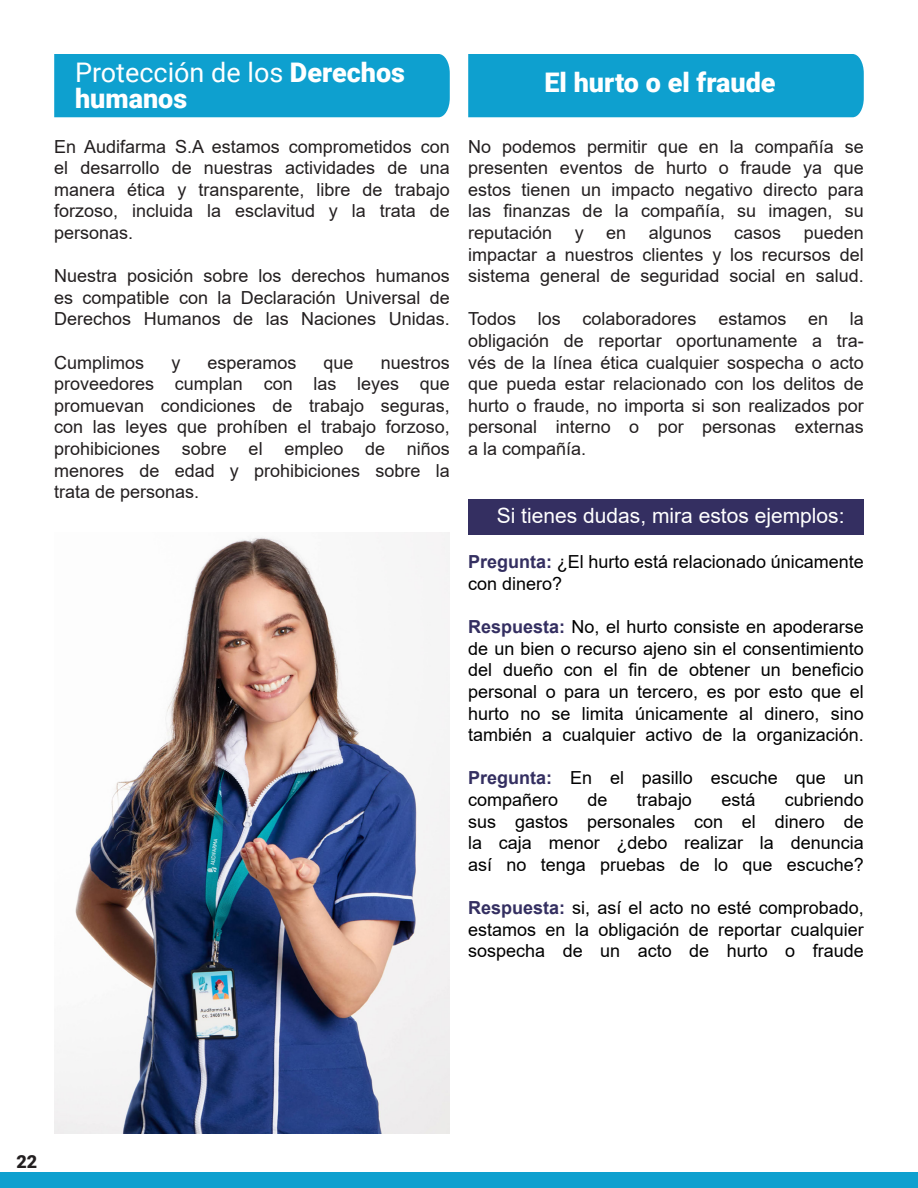
<style>
.page{position:relative;width:918px;height:1188px;background:#fff}
.page>*{position:absolute;margin:0;border:0;box-sizing:border-box;transform-origin:0 0}
.t1{font:27px "Roboto";color:#fff}
.t2{font:900 27px "Roboto";color:#fff}
.t3{font:21px "Arial";color:#fff}
.t4{font:18px/21.6px "Arial";color:#231f20}
.t5{font:18px/21.6px "Arial";color:#000001}
.t6{font:900 18px "Roboto";color:#231f20}
.s1{font-weight:900}
.s2{font-weight:700;color:#342f61}
</style>
<div class="page">
<div style="left:54px;top:54px;width:396px;height:63px;background:#0ea0cf"></div>
<div style="left:468px;top:54px;width:396px;height:63px;background:#0ea0cf"></div>
<div style="left:468px;top:499px;width:396px;height:36px;background:#342f61"></div>
<img style="left:54px;top:532px;width:396px;height:602px">
<div style="left:0;top:1172px;width:918px;height:16px;background:#0ea0cf"></div>
<p class="t1" style="left:75px;top:54px;width:332px">Protección de los <span class="s1">Derechos</span></p>
<p class="t2" style="left:75px;top:79px;width:114px">humanos</p>
<p class="t4" style="left:54px;top:135px;width:397px">En Audifarma S.A estamos comprometidos con</p>
<p class="t4" style="left:54px;top:157px;width:397px">el desarrollo de nuestras actividades de una</p>
<p class="t4" style="left:54px;top:179px;width:397px">manera ética y transparente, libre de trabajo</p>
<p class="t4" style="left:54px;top:200px;width:397px">forzoso, incluida la esclavitud y la trata de</p>
<p class="t4" style="left:54px;top:222px;width:81px">personas.</p>
<p class="t4" style="left:54px;top:265px;width:397px">Nuestra posición sobre los derechos humanos es compatible con la Declaración Universal de</p>
<p class="t4" style="left:54px;top:308px;width:397px">Derechos Humanos de las Naciones Unidas.</p>
<p class="t4" style="left:54px;top:351px;width:91px">Cumplimos</p>
<p class="t4" style="left:171px;top:351px;width:10px">y</p>
<p class="t4" style="left:207px;top:351px;width:91px">esperamos</p>
<p class="t4" style="left:324px;top:351px;width:32px">que</p>
<p class="t4" style="left:381px;top:351px;width:71px">nuestros</p>
<p class="t4" style="left:54px;top:373px;width:397px">proveedores cumplan con las leyes que</p>
<p class="t4" style="left:54px;top:395px;width:397px">promuevan condiciones de trabajo seguras, con las leyes que prohíben el trabajo forzoso,</p>
<p class="t4" style="left:54px;top:438px;width:397px">prohibiciones sobre el empleo de niños</p>
<p class="t4" style="left:54px;top:459px;width:397px">menores de edad y prohibiciones sobre la</p>
<p class="t4" style="left:54px;top:481px;width:147px">trata de personas.</p>
<p class="t2" style="left:544px;top:64px;width:233px">El hurto o el fraude</p>
<p class="t4" style="left:468px;top:135px;width:397px">No podemos permitir que en la compañía se</p>
<p class="t4" style="left:468px;top:157px;width:397px">presenten eventos de hurto o fraude ya que</p>
<p class="t4" style="left:468px;top:179px;width:397px">estos tienen un impacto negativo directo para las finanzas de la compañía, su imagen, su</p>
<p class="t4" style="left:468px;top:222px;width:397px">reputación y en algunos casos pueden</p>
<p class="t4" style="left:468px;top:243px;width:397px">impactar a nuestros clientes y los recursos del sistema general de seguridad social en salud.</p>
<p class="t4" style="left:468px;top:308px;width:397px">Todos los colaboradores estamos en la</p>
<p class="t4" style="left:468px;top:330px;width:397px">obligación de reportar oportunamente a tra&shy;vés de la línea ética cualquier sospecha o acto</p>
<p class="t4" style="left:468px;top:373px;width:397px">que pueda estar relacionado con los delitos de hurto o fraude, no importa si son realizados por</p>
<p class="t4" style="left:468px;top:416px;width:397px">personal interno o por personas externas</p>
<p class="t4" style="left:468px;top:438px;width:120px">a la compañía.</p>
<p class="t3" style="left:497px;top:501px;width:349px">Si tienes dudas, mira estos ejemplos:</p>
<p class="t5" style="left:468px;top:551px;width:397px"><span class="s2">Pregunta:</span> ¿El hurto está relacionado únicamente</p>
<p class="t5" style="left:468px;top:573px;width:96px">con dinero?</p>
<p class="t5" style="left:468px;top:616px;width:397px"><span class="s2">Respuesta:</span> No, el hurto consiste en apoderarse de un bien o recurso ajeno sin el consentimiento</p>
<p class="t5" style="left:468px;top:659px;width:397px">del dueño con el fin de obtener un beneficio</p>
<p class="t5" style="left:468px;top:681px;width:397px">personal o para un tercero, es por esto que el hurto no se limita únicamente al dinero, sino</p>
<p class="t5" style="left:468px;top:724px;width:397px">también a cualquier activo de la organización.</p>
<p class="t5" style="left:468px;top:767px;width:397px"><span class="s2">Pregunta:</span> En el pasillo escuche que un</p>
<p class="t5" style="left:468px;top:789px;width:92px">compañero</p>
<p class="t5" style="left:588px;top:789px;width:22px">de</p>
<p class="t5" style="left:637px;top:789px;width:57px">trabajo</p>
<p class="t5" style="left:721px;top:789px;width:36px">está</p>
<p class="t5" style="left:785px;top:789px;width:81px">cubriendo</p>
<p class="t5" style="left:468px;top:810px;width:397px;text-align:justify">sus gastos personales con el dinero de la caja menor ¿debo realizar la denuncia así no tenga pruebas de lo que escuche?</p>
<p class="t5" style="left:468px;top:897px;width:397px"><span class="s2">Respuesta:</span> si, así el acto no esté comprobado,</p>
<p class="t5" style="left:468px;top:918px;width:397px">estamos en la obligación de reportar cualquier</p>
<p class="t5" style="left:468px;top:940px;width:397px">sospecha de un acto de hurto o fraude</p>
<p class="t6" style="left:17px;top:1149px;width:22px">22</p>
</div>
